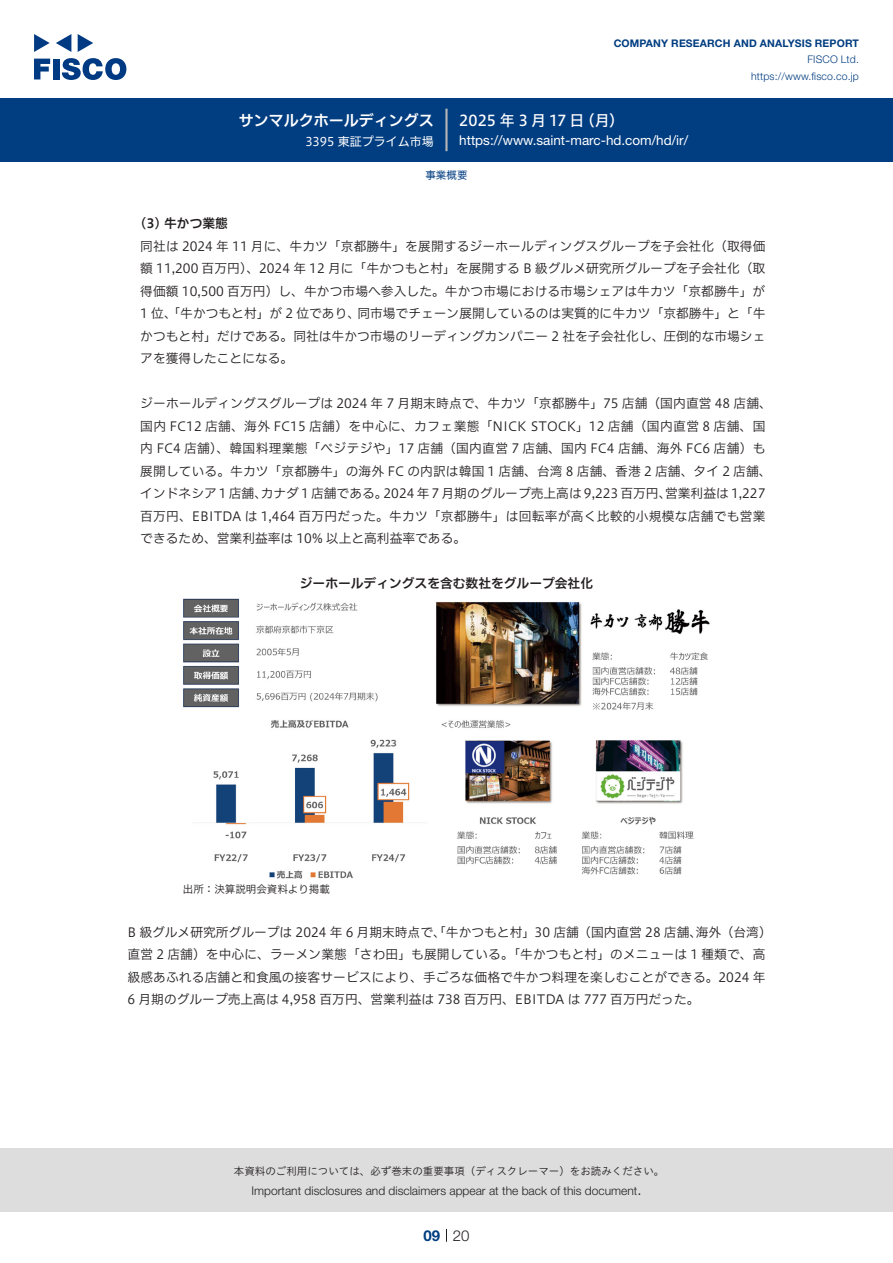
<style>
.page{position:relative;width:893px;height:1263px;background:#fff}
.page>*{position:absolute;margin:0;border:0;box-sizing:border-box;transform-origin:0 0}
.t1{font:15px "Hiragino UD Sans F Std N W5";letter-spacing:.005em;color:#fff}
.t2{font:15px "Hiragino UD Sans F Std N W6";color:#fff}
.t3{font:300 15px "Helvetica Neue LT Std";color:#231f20}
.t4{font:700 15px "Helvetica Neue LT Std";color:#003d81}
.t5{font:13.5px "Helvetica Neue LT Std";color:#fff}
.t6{font:12.75px/22.5px "Hiragino UD Sans F Std N W3";letter-spacing:.005em;color:#231f20}
.t7{font:12.75px "Hiragino UD Sans F Std N W3";letter-spacing:.035em;color:#231f20}
.t8{font:12.75px "Hiragino UD Sans F Std N W3";letter-spacing:.025em;color:#231f20}
.t9{font:12.75px "Hiragino UD Sans F Std N W6";color:#231f20}
.t10{font:300 12px "Helvetica Neue LT Std";color:#231f20}
.t11{font:12px "Hiragino UD Sans F Std N W4";color:#fff}
.t12{font:10.5px "Hiragino UD Sans Std W3";color:#231f20}
.t13{font:700 10.5px "Helvetica Neue LT Std";letter-spacing:.015em;color:#003d81}
.t14{font:300 10.5px/16.5px "Helvetica Neue LT Std";letter-spacing:.015em;color:#003d81;text-align:right}
.t15{font:10.5px "Hiragino UD Sans F Std N W3";color:#231f20}
.t16{font:10.5px "Hiragino UD Sans F Std N W4";color:#003d81}
</style>
<div class="page">
<div style="left:0;top:1148px;width:893px;height:64px;background:#ddd"></div>
<svg style="left:34px;top:59px;width:16px;height:20px"></svg>
<div style="left:53px;top:59px;width:6px;height:20px;background:#003a83"></div>
<svg style="left:62px;top:58px;width:64px;height:22px"></svg>
<svg style="left:34px;top:34px;width:16px;height:18px"></svg>
<svg style="left:78px;top:34px;width:15px;height:18px"></svg>
<svg style="left:56px;top:34px;width:15px;height:18px"></svg>
<div style="left:0;top:98px;width:893px;height:64px;background:#003d81"></div>
<hr style="left:445px;top:109px;width:3px;height:42px;background:#b5b5b6">
<svg style="left:446px;top:1229px;width:1px;height:13px"></svg>
<img style="left:183px;top:598px;width:527px;height:281px">
<p class="t2" style="left:239px;top:109px;width:197px">サンマルクホールディングス</p>
<p class="t11" style="left:305px;top:132px;width:130px">3395 東証プライム市場</p>
<p class="t13" style="left:614px;top:37px;width:247px">COMPANY RESEARCH AND ANALYSIS REPORT</p>
<p class="t14" style="left:751px;top:51px;width:109px">FISCO Ltd. https://www.fisco.co j p.</p>
<p class="t1" style="left:459px;top:109px;width:127px">2025 年 3 月 17 日</p>
<p class="t1" style="left:580px;top:109px;width:46px">（月(</p>
<p class="t5" style="left:459px;top:132px;width:231px">https://www.saint-marc-hd.com/ h d /i r/</p>
<p class="t16" style="left:425px;top:167px;width:43px">事業概要</p>
<p class="t9" style="left:140px;top:214px;width:89px">3( ) 牛かつ業態</p>
<p class="t6" style="left:140px;top:234px;width:627px;text-align:right">同社は 2024 年 11 月に、牛カツ「京都勝牛」を展開するジーホールディングスグループを子会社化（取得価額 11,200 百万円）、2024 年 12 月に「牛かつもと村」を展開する B 級グルメ研究所グループを子会社化（取得価額 10,500 百万円）し、牛かつ市場へ参入した。牛かつ市場における市場シェアは牛カツ「京都勝牛」が同市場でチェーン展開しているのは実質的に牛カツ「京都勝牛」と「牛</p>
<p class="t6" style="left:140px;top:301px;width:627px">1 位、「牛かつもと村」が 2 位であり、<br>かつもと村」だけである。同社は牛かつ市場のリーディングカンパニー 2 社を子会社化し、圧倒的な市場シェアを獲得したことになる。</p>
<p class="t6" style="left:140px;top:391px;width:633px">ジーホールディングスグループは 2024 年 7 月期末時点で、牛カツ「京都勝牛」75 店舗（国内直営 48 店舗、</p>
<p class="t7" style="left:140px;top:416px;width:627px">国内 FC12 店舗、海外 FC15 店舗）を中心に、カフェ業態「NICK STOCK」12 店舗（国内直営 8 店舗、国</p>
<p class="t8" style="left:140px;top:439px;width:627px">内 FC4 店舗）、韓国料理業態「ベジテジや」17 店舗（国内直営 7 店舗、国内 FC4 店舗、海外 FC6 店舗）も</p>
<p class="t6" style="left:140px;top:459px;width:633px">展開している。牛カツ「京都勝牛」の海外 FC の内訳は韓国 1 店舗、台湾 8 店舗、香港 2 店舗、タイ 2 店舗、</p>
<p class="t6" style="left:665px;top:481px;width:102px">営業利益は 1,227</p>
<p class="t6" style="left:261px;top:481px;width:128px">カナダ 1 店舗である。</p>
<p class="t6" style="left:383px;top:481px;width:289px">2024 年 7 月期のグループ売上高は 9,223 百万円、</p>
<p class="t6" style="left:140px;top:481px;width:627px">インドネシア 1 店舗、<br>百万円、EBITDA は 1,464 百万円だった。牛カツ「京都勝牛」は回転率が高く比較的小規模な店舗でも営業できるため、営業利益率は 10% 以上と高利益率である。</p>
<p class="t9" style="left:300px;top:574px;width:295px">ジーホールディングスを含む数社をグループ会社化</p>
<p class="t15" style="left:183px;top:881px;width:149px">出所：決算説明会資料より掲載</p>
<p class="t6" style="left:128px;top:920px;width:639px">B 級グルメ研究所グループは 2024 年 6 月期末時点で、「牛かつもと村」30 店舗（国内直営 28 店舗、<br>直営 2 店舗）を中心に、ラーメン業態「さわ田」も展開している。「牛かつもと村」のメニューは 1 種類で、高級感あふれる店舗と和食風の接客サービスにより、手ごろな価格で牛かつ料理を楽しむことができる。2024 年6 月期のグループ売上高は 4,958 百万円、営業利益は 738 百万円、EBITDA は 777 百万円だった。</p>
<p class="t6" style="left:696px;top:920px;width:77px">海外（台湾(</p>
<p class="t12" style="left:234px;top:1163px;width:432px">本資料のご利用については、必ず巻末の重要事項（ディスクレーマー）をお読みください。</p>
<p class="t3" style="left:637px;top:1180px;width:6px">.</p>
<p class="t10" style="left:251px;top:1183px;width:387px">Important disclosures and disclaimers appear at the back of this document</p>
<p class="t4" style="left:423px;top:1226px;width:18px">09</p>
<p class="t3" style="left:453px;top:1226px;width:18px">20</p>
</div>
